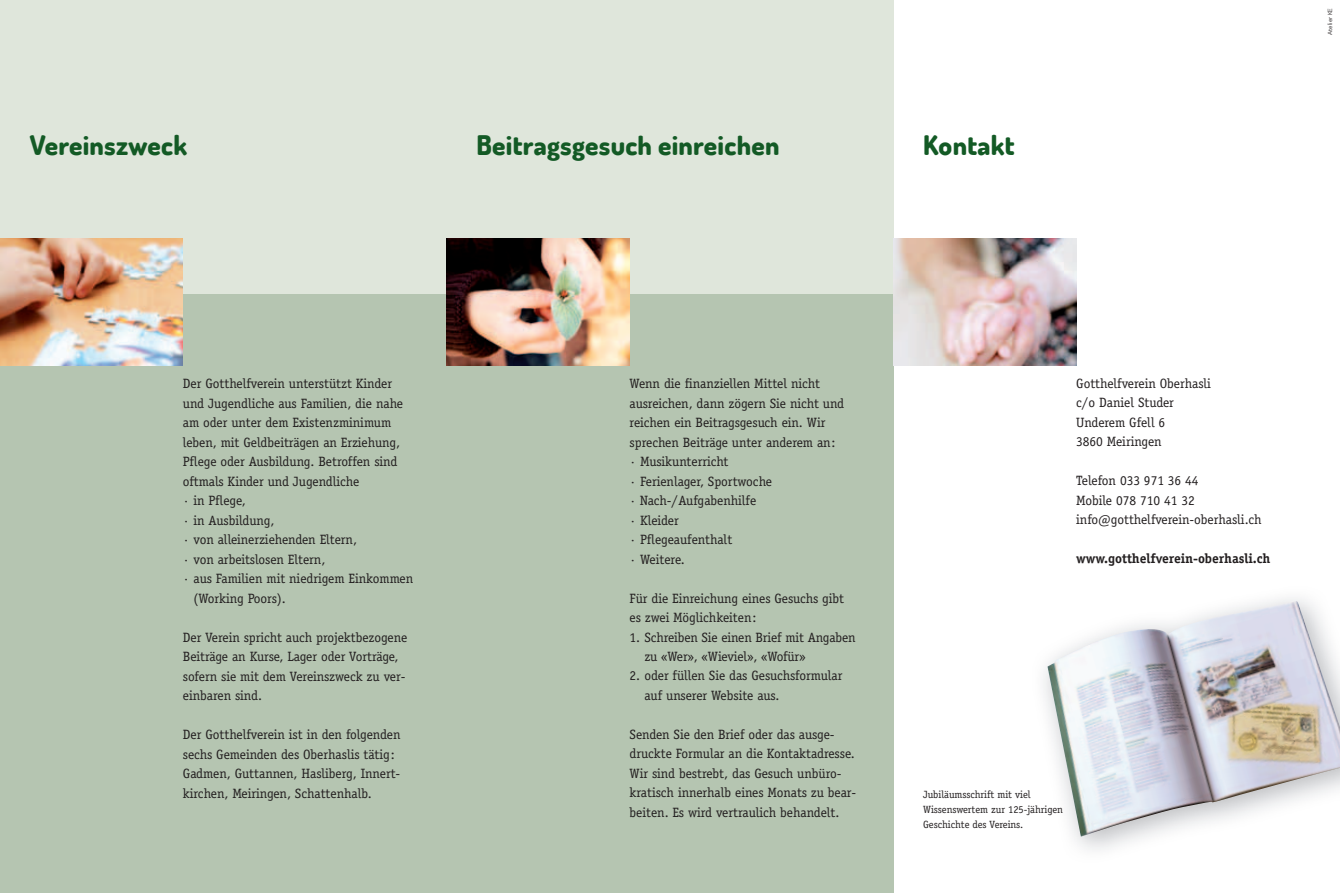
<style>
.page{position:relative;width:1340px;height:893px;background:#fff}
.page>*{position:absolute;margin:0;border:0;box-sizing:border-box;transform-origin:0 0}
.t1{font:800 27px "Dosis";letter-spacing:.01em;color:#135a25}
.t2{font:13.5px/19.5px "Officina Serif Std";letter-spacing:-.005em;color:#231f20}
.t3{font:700 13.5px "Officina Serif Std";letter-spacing:-.005em;color:#231f20}
.t4{font:10.5px/15px "Officina Serif Std";letter-spacing:-.005em;color:#231f20}
.t5{font:6px "Avenir";color:#231f20}
</style>
<div class="page">
<div style="left:0;top:293px;width:893px;height:600px;background:#b5c5b1"></div>
<div style="left:0;top:0;width:893px;height:293px;background:#dfe6db"></div>
<img style="left:0;top:238px;width:183px;height:128px">
<img style="left:446px;top:238px;width:183px;height:128px">
<img style="left:893px;top:238px;width:183px;height:128px">
<img style="left:1047px;top:601px;width:292px;height:236px">
<h1 class="t1" style="left:30px;top:128px;width:159px">Vereinszweck</h1>
<h1 class="t1" style="left:476px;top:128px;width:304px">Beitragsgesuch einreichen</h1>
<h1 class="t1" style="left:923px;top:128px;width:93px">Kontakt</h1>
<p class="t5" style="left:1326px;top:35px;width:28px;rotate:-90deg">Atelier KE</p>
<p class="t2" style="left:183px;top:374px;width:211px">Der Gotthelfverein unterstützt Kinder</p>
<p class="t2" style="left:183px;top:393px;width:222px">und Jugendliche aus Familien, die nahe</p>
<p class="t2" style="left:183px;top:413px;width:210px">am oder unter dem Existenzminimum</p>
<p class="t2" style="left:183px;top:432px;width:219px">leben, mit Geldbeiträgen an Erziehung,</p>
<p class="t2" style="left:183px;top:452px;width:216px">Pflege oder Ausbildung. Betroffen sind</p>
<p class="t2" style="left:183px;top:471px;width:178px">oftmals Kinder und Jugendliche</p>
<p class="t2" style="left:183px;top:491px;width:64px">· in Pflege,</p>
<p class="t2" style="left:183px;top:510px;width:93px">· in Ausbildung,</p>
<p class="t2" style="left:183px;top:530px;width:176px">· von alleinerziehenden Eltern,</p>
<p class="t2" style="left:183px;top:549px;width:144px">· von arbeitslosen Eltern,</p>
<p class="t2" style="left:183px;top:569px;width:232px">· aus Familien mit niedrigem Einkommen</p>
<p class="t2" style="left:193px;top:588px;width:94px">(Working Poors).</p>
<p class="t2" style="left:183px;top:627px;width:226px">Der Verein spricht auch projektbezogene Beiträge an Kurse, Lager oder Vorträge, sofern sie mit dem Vereinszweck zu ver&shy;einbaren sind.</p>
<p class="t2" style="left:183px;top:725px;width:219px">Der Gotthelfverein ist in den folgenden sechs Gemeinden des Oberhaslis tätig:<br>Gadmen, Guttannen, Hasliberg, Innert&shy;kirchen, Meiringen, Schattenhalb.</p>
<p class="t2" style="left:629px;top:374px;width:216px">Wenn die finanziellen Mittel nicht ausreichen, dann zögern Sie nicht und reichen ein Beitragsgesuch ein. Wir sprechen Beiträge unter anderem an: · Musikunterricht<br>· Ferienlager, Sportwoche<br>· Nach-/Aufgabenhilfe<br>· Kleider<br>· Pflegeaufenthalt<br>· Weitere.</p>
<p class="t2" style="left:629px;top:588px;width:216px">Für die Einreichung eines Gesuchs gibt es zwei Möglichkeiten:</p>
<p class="t2" style="left:644px;top:627px;width:213px;text-indent:-15px">1. Schreiben Sie einen Brief mit Angaben zu «Wer», «Wieviel», «Wofür»</p>
<p class="t2" style="left:644px;top:666px;width:200px;text-indent:-15px">2. oder füllen Sie das Gesuchsformular auf unserer Website aus.</p>
<p class="t2" style="left:629px;top:725px;width:228px">Senden Sie den Brief oder das ausge&shy;druckte Formular an die Kontaktadresse.<br>Wir sind bestrebt, das Gesuch unbüro&shy;kratisch innerhalb eines Monats zu bear&shy;beiten. Es wird vertraulich behandelt.</p>
<p class="t2" style="left:1076px;top:374px;width:136px">Gotthelfverein Oberhasli c/o Daniel Studer<br>Underem Gfell 6<br>3860 Meiringen</p>
<p class="t2" style="left:1076px;top:471px;width:187px">Telefon 033 971 36 44<br>Mobile 078 710 41 32 info@gotthelfverein-oberhasli.ch</p>
<p class="t3" style="left:1076px;top:550px;width:196px">www.gotthelfverein-oberhasli.ch</p>
<p class="t4" style="left:923px;top:787px;width:141px">Jubiläumsschrift mit viel<br>Wissenswertem zur 125-jährigen<br>Geschichte des Vereins.</p>
</div>
